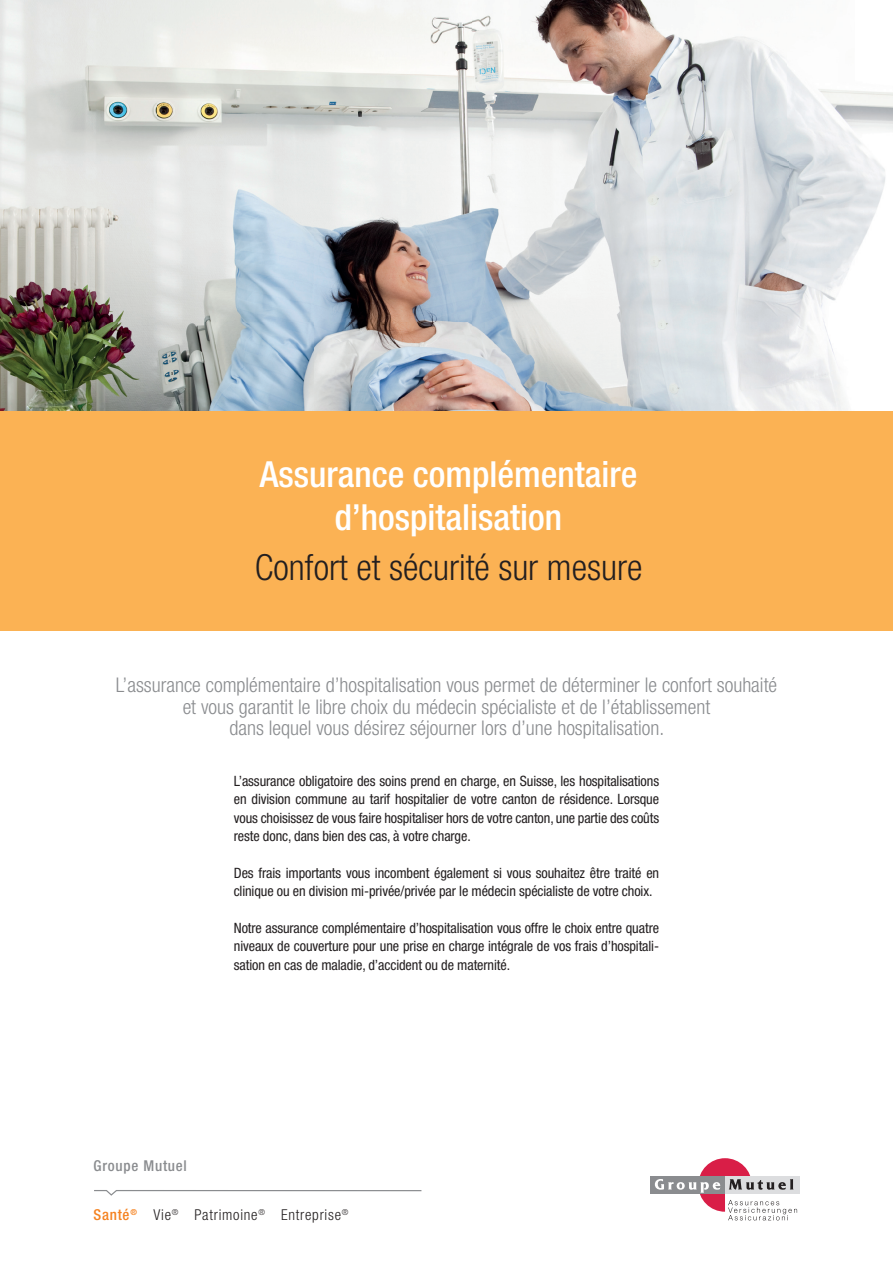
<style>
.page{position:relative;width:893px;height:1263px;background:#fff}
.page>*{position:absolute;margin:0;border:0;box-sizing:border-box;transform-origin:0 0}
.t1{font:500 condensed 36px/43.2px "Helvetica Neue LT";color:#fff;text-align:center}
.t2{font:300 condensed 36px "Helvetica Neue LT";color:#231f20}
.t3{font:300 condensed 20.25px/21.8px "Helvetica Neue LT";color:#8a8c8f;text-align:center}
.t4{font:300 condensed 15px "Helvetica Neue LT";letter-spacing:.05em;color:#231f20}
.t5{font:500 condensed 15px "Helvetica Neue LT";letter-spacing:.05em;color:#8a8c8f}
.t6{font:500 condensed 15px "Helvetica Neue LT";letter-spacing:.05em;color:#f58220}
.t7{font:condensed 14.25px/18.3px "Helvetica Neue LT";letter-spacing:-.01em;color:#231f20;text-align:justify}
</style>
<div class="page">
<img style="left:0;top:0;width:893px;height:411px">
<div style="left:0;top:411px;width:893px;height:219px;background:#fbb254"></div>
<svg style="left:94px;top:1190px;width:327px;height:6px"></svg>
<div style="left:651px;top:1176px;width:74px;height:18px;background:#8a8c8f"></div>
<div style="left:725px;top:1176px;width:74px;height:18px;background:#dcdddf"></div>
<svg style="left:655px;top:1158px;width:142px;height:62px"></svg>
<h1 class="t1" style="left:260px;top:452px;width:379px">Assurance complémentaire d’hospitalisation</h1>
<h1 class="t2" style="left:255px;top:546px;width:389px">Confort et sécurité sur mesure</h1>
<p class="t3" style="left:116px;top:674px;width:663px">L’assurance complémentaire d’hospitalisation vous permet de déterminer le confort souhaité et vous garantit le libre choix du médecin spécialiste et de l’établissement<br>dans lequel vous désirez séjourner lors d’une hospitalisation.</p>
<p class="t7" style="left:234px;top:772px;width:427px">L’assurance obligatoire des soins prend en charge, en Suisse, les hospitalisations en division commune au tarif hospitalier de votre canton de résidence. Lorsque vous choisissez de vous faire hospitaliser hors de votre canton, une partie des coûts reste donc, dans bien des cas, à votre charge.</p>
<p class="t7" style="left:234px;top:863px;width:427px">Des frais importants vous incombent également si vous souhaitez être traité en clinique ou en division mi-privée/privée par le médecin spécialiste de votre choix.</p>
<p class="t7" style="left:234px;top:918px;width:427px">Notre assurance complémentaire d’hospitalisation vous offre le choix entre quatre niveaux de couverture pour une prise en charge intégrale de vos frais d’hospitali&shy;sation en cas de maladie, d’accident ou de maternité.</p>
<p class="t5" style="left:94px;top:1156px;width:95px">Groupe Mutuel</p>
<p class="t6" style="left:94px;top:1205px;width:45px">Santé<sup>®</sup></p>
<p class="t4" style="left:154px;top:1206px;width:26px">Vie<sup>®</sup></p>
<p class="t4" style="left:194px;top:1206px;width:72px">Patrimoine<sup>®</sup></p>
<p class="t4" style="left:281px;top:1206px;width:69px">Entreprise<sup>®</sup></p>
</div>
